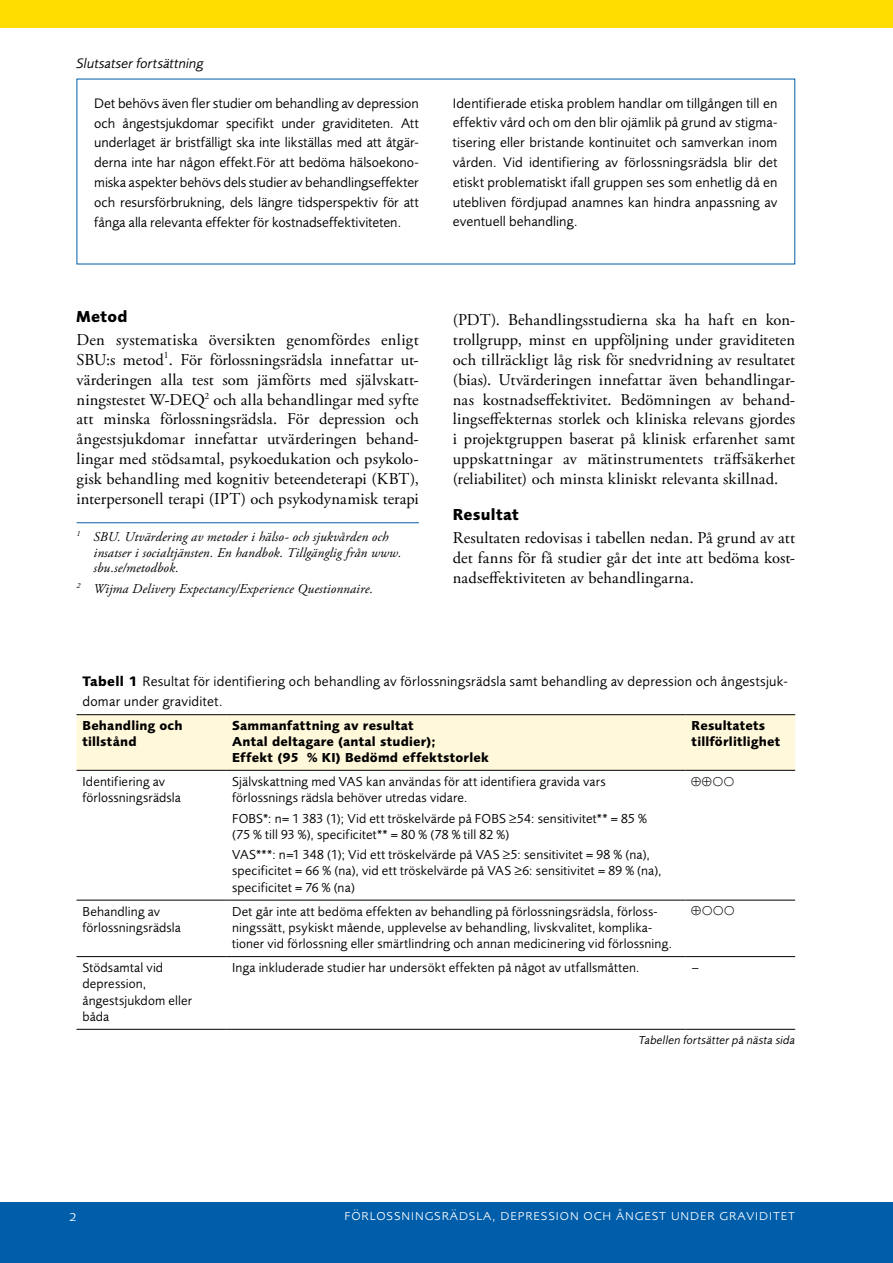
<style>
.page{position:relative;width:893px;height:1263px;background:#fff}
.page>*{position:absolute;margin:0;border:0;box-sizing:border-box;transform-origin:0 0}
.Brödtext{font:16.5px/19.8px "Adobe Garamond Pro";letter-spacing:.005em;color:#000;text-align:justify}
.Rubrik_1_i_brödtext{font:700 16.5px "Foundry Sans";letter-spacing:.02em;color:#000}
.t1{font:300 15.45px "Foundry Sans Expert";letter-spacing:.03em;color:#fff}
.Faktaruta_text{font:14.25px/19.8px "Foundry Sans";letter-spacing:.005em;color:#000;text-align:justify}
.Rubrik_tabell__fakta{font:14.25px/19.8px "Foundry Sans";letter-spacing:.015em;color:#000}
.Faktaruta_text-2{font:italic 14.25px "Foundry Sans";letter-spacing:.01em;color:#000}
.Tabelltext{font:13.5px/16.2px "Foundry Sans";letter-spacing:.01em;color:#000}
.Fotnot{font:italic 13.5px/15.9px "Adobe Garamond Pro";letter-spacing:.01em;color:#000}
.Kolumnrubriker{font:700 13.5px/15.8px "Foundry Sans";letter-spacing:.015em;color:#000}
.Tabellförklaring{font:italic 12px "Foundry Sans";letter-spacing:.015em;color:#000}
.s1{font-weight:700}
</style>
<div class="page">
<div style="left:0;top:0;width:893px;height:28px;background:#fd0"></div>
<div style="left:0;top:1202px;width:893px;height:61px;background:#005da9"></div>
<hr style="left:77px;top:522px;width:342px;height:1px;background:#005da9">
<div style="left:77px;top:715px;width:718px;height:55px;background:#fff8da"></div>
<hr style="left:77px;top:900px;width:149px;height:1px;background:#000">
<hr style="left:226px;top:900px;width:460px;height:1px;background:#000">
<hr style="left:686px;top:900px;width:109px;height:1px;background:#000">
<hr style="left:77px;top:770px;width:149px;height:1px;background:#000">
<hr style="left:226px;top:770px;width:460px;height:1px;background:#000">
<hr style="left:686px;top:770px;width:109px;height:1px;background:#000">
<hr style="left:77px;top:956px;width:149px;height:1px;background:#000">
<hr style="left:226px;top:956px;width:460px;height:1px;background:#000">
<hr style="left:686px;top:956px;width:109px;height:1px;background:#000">
<hr style="left:77px;top:714px;width:149px;height:1px;background:#000">
<hr style="left:226px;top:714px;width:460px;height:1px;background:#000">
<hr style="left:686px;top:714px;width:109px;height:1px;background:#000">
<hr style="left:77px;top:1029px;width:149px;height:1px;background:#000">
<hr style="left:226px;top:1029px;width:460px;height:1px;background:#000">
<hr style="left:686px;top:1029px;width:109px;height:1px;background:#000">
<p class="Faktaruta_text-2" style="left:77px;top:55px;width:129px">Slutsatser fortsättning</p>
<p class="Faktaruta_text" style="left:94px;top:93px;width:326px">Det behövs även fler studier om behandling av depression och ångestsjukdomar specifikt under graviditeten. Att underlaget är bristfälligt ska inte likställas med att åtgär&shy;derna inte har någon effekt.För att bedöma hälsoekono&shy;miska aspekter behövs dels studier av behandlingseffekter och resursförbrukning, dels längre tidsperspektiv för att fånga alla relevanta effekter för kostnadseffektiviteten.</p>
<p class="Faktaruta_text" style="left:453px;top:93px;width:326px">Identifierade etiska problem handlar om tillgången till en effektiv vård och om den blir ojämlik på grund av stigma&shy;tisering eller bristande kontinuitet och samverkan inom vården. Vid identifiering av förlossningsrädsla blir det etiskt problematiskt ifall gruppen ses som enhetlig då en utebliven fördjupad anamnes kan hindra anpassning av eventuell behandling.</p>
<h2 class="Rubrik_1_i_brödtext" style="left:77px;top:307px;width:52px">Metod</h2>
<p class="Brödtext" style="left:77px;top:331px;width:344px">Den systematiska översikten genomfördes enligt SBU:s metod<sup>1</sup>. För förlossningsrädsla innefattar ut&shy;värderingen alla test som jämförts med självskatt&shy;ningstestet W-DEQ<sup>2</sup> och alla behandlingar med syfte att minska förlossningsrädsla. För depression och ångestsjukdomar innefattar utvärderingen behand&shy;lingar med stödsamtal, psykoedukation och psykolo&shy;gisk behandling med kognitiv beteendeterapi (KBT), interpersonell terapi (IPT) och psykodynamisk terapi</p>
<p class="Fotnot" style="left:94px;top:529px;width:309px;text-indent:-17px"><sup>1</sup> SBU. Utvärdering av metoder i hälso- och sjukvården och insatser i socialtjänsten. En handbok. Tillgänglig från www. sbu.se/metodbok.</p>
<p class="Fotnot" style="left:77px;top:581px;width:298px"><sup>2</sup> Wijma Delivery Expectancy/Experience Questionnaire.</p>
<p class="Brödtext" style="left:453px;top:311px;width:344px">(PDT). Behandlingsstudierna ska ha haft en kon&shy;trollgrupp, minst en uppföljning under graviditeten och tillräckligt låg risk för snedvridning av resultatet (bias). Utvärderingen innefattar även behandlingar&shy;nas kostnadseffektivitet. Bedömningen av behand&shy;lingseffekternas storlek och kliniska relevans gjordes i projektgruppen baserat på klinisk erfarenhet samt uppskattningar av mätinstrumentets träffsäkerhet (reliabilitet) och minsta kliniskt relevanta skillnad.</p>
<h2 class="Rubrik_1_i_brödtext" style="left:453px;top:505px;width:67px">Resultat</h2>
<p class="Brödtext" style="left:453px;top:529px;width:344px">Resultaten redovisas i tabellen nedan. På grund av att det fanns för få studier går det inte att bedöma kost&shy;nadseffektiviteten av behandlingarna.</p>
<p class="Rubrik_tabell__fakta" style="left:82px;top:672px;width:707px"><span class="s1">Tabell 1</span> Resultat för identifiering och behandling av förlossningsrädsla samt behandling av depression och ångestsjuk&shy;domar under graviditet.</p>
<p class="Kolumnrubriker" style="left:82px;top:718px;width:102px">Behandling och tillstånd</p>
<p class="Kolumnrubriker" style="left:232px;top:718px;width:183px">Sammanfattning av resultat</p>
<p class="Kolumnrubriker" style="left:692px;top:718px;width:90px">Resultatets tillförlitlighet</p>
<p class="Kolumnrubriker" style="left:232px;top:734px;width:205px">Antal deltagare (antal studier);</p>
<p class="Kolumnrubriker" style="left:232px;top:749px;width:258px">Effekt (95 % KI) Bedömd effektstorlek</p>
<p class="Tabelltext" style="left:83px;top:773px;width:100px">Identifiering av förlossningsrädsla</p>
<p class="Tabelltext" style="left:232px;top:773px;width:375px">Självskattning med VAS kan användas för att identifiera gravida vars förlossnings rädsla behöver utredas vidare.</p>
<p class="Tabelltext" style="left:232px;top:810px;width:416px">FOBS*: n= 1 383 (1); Vid ett tröskelvärde på FOBS ≥54: sensitivitet** = 85 % (75 % till 93 %), specificitet** = 80 % (78 % till 82 %)</p>
<p class="Tabelltext" style="left:232px;top:846px;width:431px">VAS***: n=1 348 (1); Vid ett tröskelvärde på VAS ≥5: sensitivitet = 98 % (na), specificitet = 66 % (na), vid ett tröskelvärde på VAS ≥6: sensitivitet = 89 % (na), specificitet = 76 % (na)</p>
<p class="Tabelltext" style="left:82px;top:903px;width:100px">Behandling av förlossningsrädsla</p>
<p class="Tabelltext" style="left:232px;top:903px;width:441px">Det går inte att bedöma effekten av behandling på förlossningsrädsla, förloss&shy;ningssätt, psykiskt mående, upplevelse av behandling, livskvalitet, komplika&shy;tioner vid förlossning eller smärtlindring och annan medicinering vid förlossning.</p>
<p class="Tabelltext" style="left:82px;top:959px;width:111px">Stödsamtal vid depression, ångestsjukdom eller båda</p>
<p class="Tabelltext" style="left:232px;top:959px;width:409px">Inga inkluderade studier har undersökt effekten på något av utfallsmåtten.</p>
<p class="Tabelltext" style="left:692px;top:959px;width:9px">–</p>
<p class="Tabellförklaring" style="left:639px;top:1033px;width:158px">Tabellen fortsätter på nästa sida</p>
<p class="t1" style="left:69px;top:1206px;width:9px">2</p>
<p class="t1" style="left:344px;top:1206px;width:452px">förlossningsrädsla, depression och ångest under graviditet</p>
</div>
